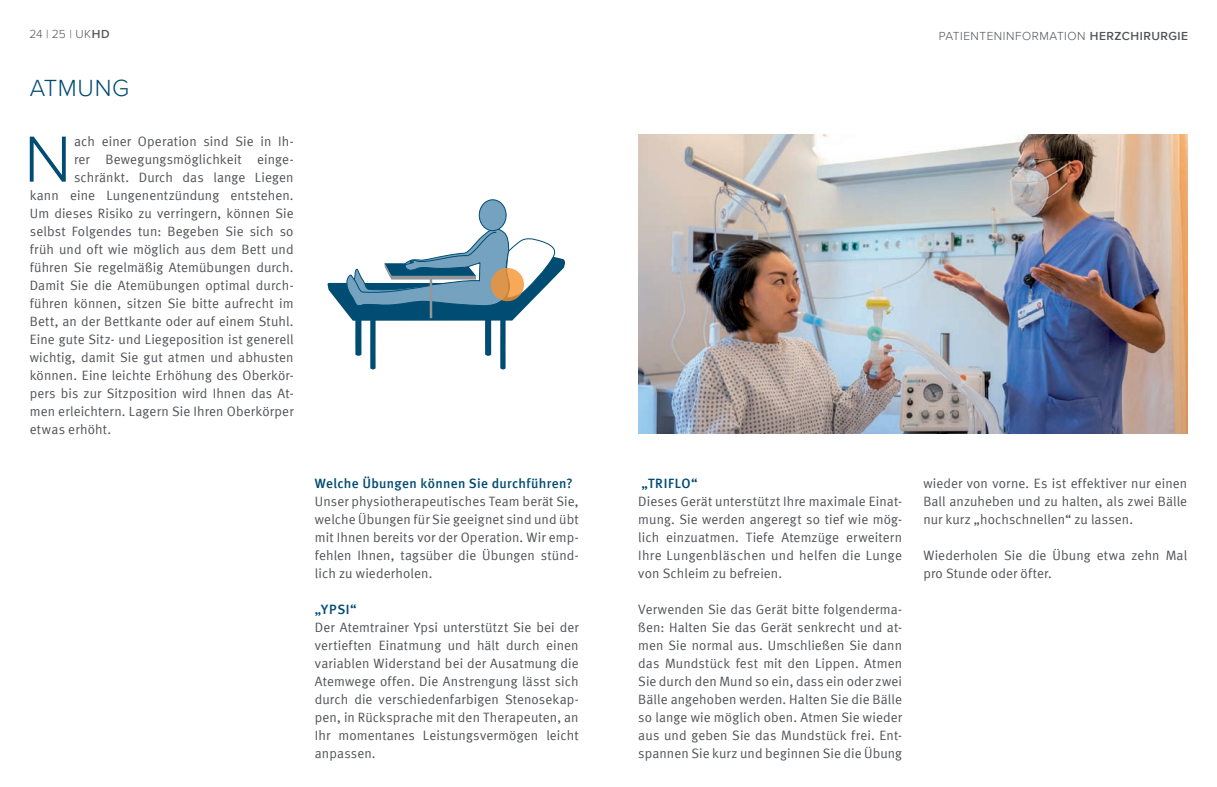
<style>
.page{position:relative;width:1217px;height:787px;background:#fff}
.page>*{position:absolute;margin:0;border:0;box-sizing:border-box;transform-origin:0 0}
.Fließtext{font:300 67.5px "Proxima Nova";color:#004c72}
.Headline{font:300 24px "Proxima Nova";letter-spacing:.025em;color:#004c72}
.Fließtext-2{font:13.5px/18px "Meta Normal";letter-spacing:.01em;color:#515357;text-align:justify}
.Fließtext_blau_med{font:500 13.5px "Meta";letter-spacing:.025em;color:#004c72}
.Fließtext-3{font:500 13.5px "Meta";letter-spacing:.05em;color:#004c72}
.t1{font:300 12px "Proxima Nova";letter-spacing:.045em;color:#515357}
.t2{font:300 12px "Proxima Nova";color:#545559}
.s1{font-weight:600}
</style>
<div class="page">
<img style="left:638px;top:135px;width:548px;height:298px">
<div style="left:479px;top:200px;width:27px;height:31px;background:#74a2bf;border-radius:50%"></div>
<div style="left:479px;top:199px;width:27px;height:32px;border:1px solid #004c72;border-radius:50%"></div>
<svg style="left:327px;top:226px;width:238px;height:144px"></svg>
<p class="t2" style="left:29px;top:25px;width:82px">24 | 25 | UK<span class="s1">HD</span></p>
<p class="t1" style="left:938px;top:27px;width:251px">PATIENTENINFORMATION <span class="s1">HERZCHIRURGIE</span></p>
<p class="Headline" style="left:30px;top:70px;width:101px">ATMUNG</p>
<p class="Fließtext" style="left:24px;top:109px;width:49px">N</p>
<p class="Fließtext-2" style="left:74px;top:132px;width:221px">ach einer Operation sind Sie in Ih-</p>
<p class="Fließtext-2" style="left:74px;top:150px;width:221px">rer Bewegungsmöglichkeit einge-</p>
<p class="Fließtext-2" style="left:74px;top:168px;width:221px">schränkt. Durch das lange Liegen</p>
<p class="Fließtext-2" style="left:30px;top:186px;width:265px">kann eine Lungenentzündung entstehen.</p>
<p class="Fließtext-2" style="left:30px;top:204px;width:265px">Um dieses Risiko zu verringern, können Sie</p>
<p class="Fließtext-2" style="left:30px;top:222px;width:265px">selbst Folgendes tun: Begeben Sie sich so</p>
<p class="Fließtext-2" style="left:30px;top:240px;width:265px">früh und oft wie möglich aus dem Bett und</p>
<p class="Fließtext-2" style="left:30px;top:258px;width:265px">führen Sie regelmäßig Atemübungen durch.</p>
<p class="Fließtext-2" style="left:30px;top:276px;width:265px">Damit Sie die Atemübungen optimal durch-</p>
<p class="Fließtext-2" style="left:30px;top:294px;width:265px">führen können, sitzen Sie bitte aufrecht im</p>
<p class="Fließtext-2" style="left:30px;top:312px;width:265px">Bett, an der Bettkante oder auf einem Stuhl.</p>
<p class="Fließtext-2" style="left:30px;top:330px;width:265px">Eine gute Sitz- und Liegeposition ist generell</p>
<p class="Fließtext-2" style="left:30px;top:348px;width:265px">wichtig, damit Sie gut atmen und abhusten</p>
<p class="Fließtext-2" style="left:30px;top:366px;width:265px">können. Eine leichte Erhöhung des Oberkör-</p>
<p class="Fließtext-2" style="left:30px;top:384px;width:265px">pers bis zur Sitzposition wird Ihnen das At-</p>
<p class="Fließtext-2" style="left:30px;top:402px;width:265px">men erleichtern. Lagern Sie Ihren Oberkörper</p>
<p class="Fließtext-2" style="left:30px;top:420px;width:83px">etwas erhöht.</p>
<p class="Fließtext_blau_med" style="left:315px;top:475px;width:259px">Welche Übungen können Sie durchführen?</p>
<p class="Fließtext-2" style="left:315px;top:492px;width:265px">Unser physiotherapeutisches Team berät Sie, welche Übungen für Sie geeignet sind und übt mit Ihnen bereits vor der Operation. Wir emp&shy;fehlen Ihnen, tagsüber die Übungen stünd&shy;lich zu wiederholen.</p>
<p class="Fließtext_blau_med" style="left:315px;top:601px;width:43px">„YPSI“</p>
<p class="Fließtext-2" style="left:315px;top:618px;width:265px">Der Atemtrainer Ypsi unterstützt Sie bei der vertieften Einatmung und hält durch einen variablen Widerstand bei der Ausatmung die Atemwege offen. Die Anstrengung lässt sich durch die verschiedenfarbigen Stenosekap&shy;pen, in Rücksprache mit den Therapeuten, an Ihr momentanes Leistungsvermögen leicht anpassen.</p>
<p class="Fließtext-3" style="left:641px;top:475px;width:58px">„TRIFLO“</p>
<p class="Fließtext-2" style="left:638px;top:492px;width:265px">Dieses Gerät unterstützt Ihre maximale Einat&shy;mung. Sie werden angeregt so tief wie mög&shy;lich einzuatmen. Tiefe Atemzüge erweitern Ihre Lungenbläschen und helfen die Lunge von Schleim zu befreien.</p>
<p class="Fließtext-2" style="left:638px;top:600px;width:265px">Verwenden Sie das Gerät bitte folgenderma&shy;ßen: Halten Sie das Gerät senkrecht und at&shy;men Sie normal aus. Umschließen Sie dann das Mundstück fest mit den Lippen. Atmen Sie durch den Mund so ein, dass ein oder zwei Bälle angehoben werden. Halten Sie die Bälle so lange wie möglich oben. Atmen Sie wieder aus und geben Sie das Mundstück frei. Ent&shy;spannen Sie kurz und beginnen Sie die Übung</p>
<p class="Fließtext-2" style="left:923px;top:474px;width:265px">wieder von vorne. Es ist effektiver nur einen Ball anzuheben und zu halten, als zwei Bälle nur kurz „hochschnellen“ zu lassen.</p>
<p class="Fließtext-2" style="left:923px;top:546px;width:265px">Wiederholen Sie die Übung etwa zehn Mal pro Stunde oder öfter.</p>
</div>
